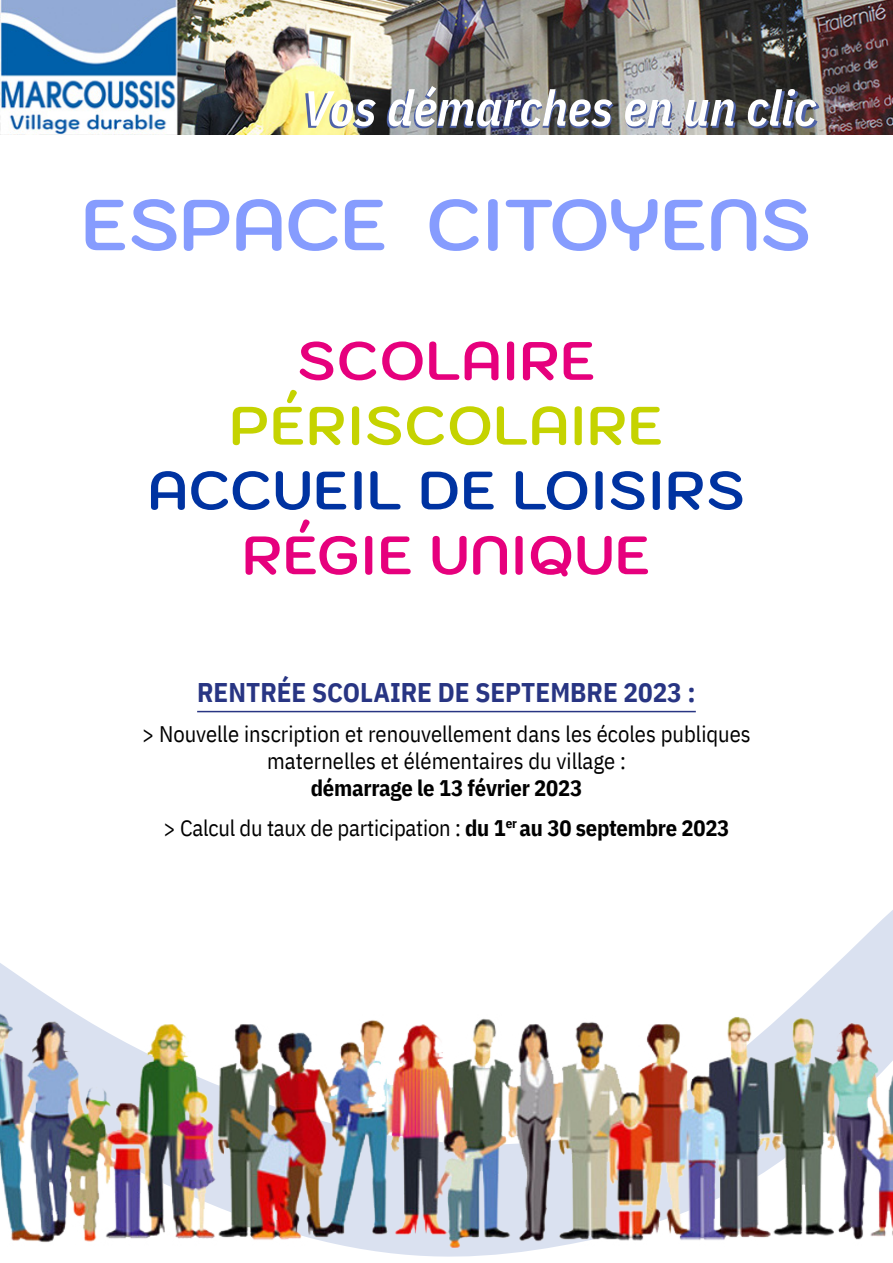
<style>
.page{position:relative;width:893px;height:1263px;background:#fff}
.page>*{position:absolute;margin:0;border:0;box-sizing:border-box;transform-origin:0 0}
.t1{font:700 72px "Kodchasan";color:#869cfe}
.t2{font:700 54px "Kodchasan";letter-spacing:.02em;color:#e6007d}
.t3{font:700 54px "Kodchasan";letter-spacing:.02em;color:#0033a1}
.t4{font:700 54px "Kodchasan";letter-spacing:.02em;color:#c5d300}
.t5{font:700 27px "IBM Plex Sans Cond";color:#283583}
.t6{font:22.5px/27px "IBM Plex Sans Cond";color:#000;text-align:center}
.t7{font:700 22.5px/39.8px "IBM Plex Sans Cond";letter-spacing:-.01em;color:#000;text-align:center}
.s1{font-weight:400}
</style>
<div class="page">
<img style="left:0;top:0;width:893px;height:135px">
<svg style="left:0;top:710px;width:893px;height:274px"></svg>
<img style="left:0;top:984px;width:893px;height:273px">
<h1 class="t1" style="left:82px;top:183px;width:731px">ESPACE CITOYENS</h1>
<h2 class="t2" style="left:297px;top:330px;width:300px">SCOLAIRE</h2>
<h2 class="t4" style="left:230px;top:394px;width:435px">PÉRISCOLAIRE</h2>
<h2 class="t3" style="left:148px;top:459px;width:598px">ACCUEIL DE LOISIRS</h2>
<h2 class="t2" style="left:242px;top:524px;width:409px">RÉGIE UNIQUE</h2>
<p class="t5" style="left:197px;top:671px;width:500px">RENTRÉE SCOLAIRE DE SEPTEMBRE 2023 :</p>
<p class="t6" style="left:142px;top:719px;width:610px">&gt; Nouvelle inscription et renouvellement dans les écoles publiques maternelles et élémentaires du village :</p>
<p class="t7" style="left:164px;top:766px;width:567px">démarrage le 13 février 2023<br><span class="s1">&gt; Calcul du taux de participation :</span> du 1<sup>er</sup> au 30 septembre 2023</p>
</div>
